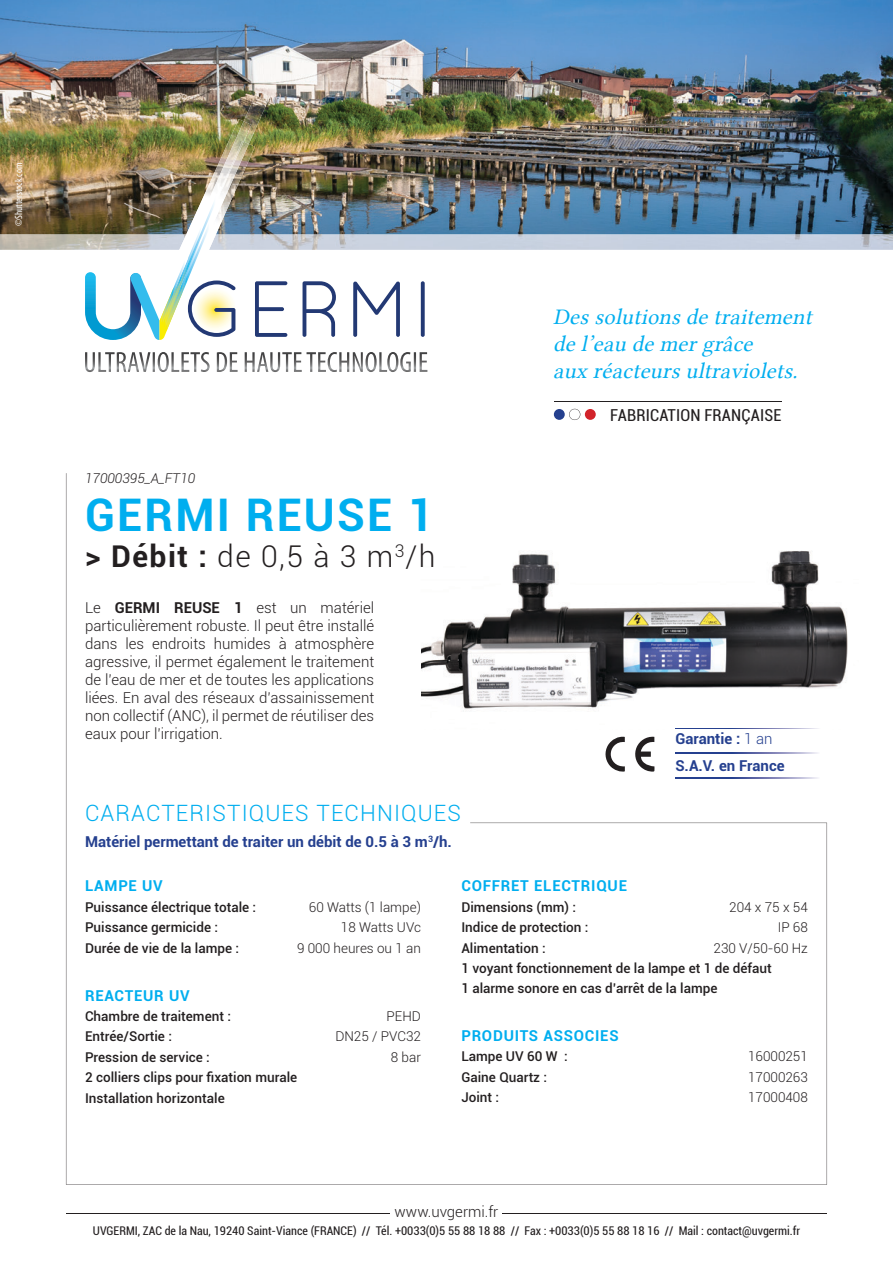
<style>
.page{position:relative;width:893px;height:1263px;background:#fff}
.page>*{position:absolute;margin:0;border:0;box-sizing:border-box;transform-origin:0 0}
.t1{font:700 45px "Roboto";letter-spacing:.05em;color:#00aeef}
.t2{font:300 30px "Roboto";color:#231f20}
.t3{font:22.5px/27px "Lin Libertine Slanted";letter-spacing:.01em;color:#00aeef}
.t4{font:300 22.5px "Roboto";letter-spacing:.05em;color:#00aeef}
.t5{font:condensed 16.5px "Roboto";letter-spacing:.01em;color:#231f20}
.t6{font:300 15px/18px "Roboto";color:#231f20;text-align:justify}
.t7{font:700 15px/26.5px "Roboto";color:#25408f}
.t8{font:700 15px "Roboto";letter-spacing:.05em;color:#00aeef}
.t9{font:500 13.5px/20.4px "Roboto";color:#231f20}
.t10{font:300 13.5px "Roboto";color:#231f20}
.t11{font:italic 300 13.5px "Roboto";color:#231f20}
.t12{font:condensed 12px "Roboto";color:#231f20}
.t13{font:condensed 10.5px "Myriad Pro";color:#fff}
.s1{font-weight:700}
.s2{font-weight:300}
</style>
<div class="page">
<hr style="left:66px;top:1213px;width:761px;height:1px;background:#231f20">
<div style="left:390px;top:1202px;width:112px;height:22px;background:#fff"></div>
<img style="left:827px;top:606px;width:21px;height:81px">
<svg style="left:66px;top:473px;width:761px;height:712px"></svg>
<div style="left:554px;top:409px;width:11px;height:11px;background:#25408f;border-radius:50%"></div>
<svg style="left:569px;top:409px;width:11px;height:11px"></svg>
<div style="left:585px;top:409px;width:11px;height:11px;background:#d2232a;border-radius:50%"></div>
<hr style="left:554px;top:401px;width:227px;height:1px;background:#231f20">
<img style="left:0;top:0;width:893px;height:234px">
<img style="left:236px;top:234px;width:657px;height:16px">
<img style="left:186px;top:119px;width:58px;height:67px">
<img style="left:251px;top:144px;width:4px;height:90px">
<img style="left:244px;top:91px;width:26px;height:53px">
<img style="left:193px;top:121px;width:58px;height:113px">
<img style="left:244px;top:142px;width:5px;height:92px">
<img style="left:201px;top:141px;width:43px;height:93px">
<svg style="left:255px;top:281px;width:32px;height:56px"></svg>
<svg style="left:353px;top:281px;width:47px;height:56px"></svg>
<svg style="left:421px;top:281px;width:4px;height:56px"></svg>
<img style="left:85px;top:186px;width:151px;height:154px">
<svg style="left:303px;top:281px;width:33px;height:56px"></svg>
<svg style="left:117px;top:352px;width:310px;height:20px"></svg>
<p class="t13" style="left:12px;top:226px;width:65px;rotate:-90deg">©Shutterstock.com</p>
<h3 class="t3" style="left:553px;top:303px;width:260px">Des solutions de traitement de l’eau de mer grâce<br>aux réacteurs ultraviolets.</h3>
<p class="t11" style="left:85px;top:469px;width:112px">17000395_A_FT10</p>
<h1 class="t1" style="left:85px;top:483px;width:350px">GERMI REUSE 1</h1>
<h2 class="t2" style="left:85px;top:535px;width:352px"><span class="s1">&gt; Débit :</span> de 0,5 à 3 m<sup>3</sup>/h</h2>
<p class="t6" style="left:85px;top:598px;width:291px">Le <span class="s1">GERMI REUSE 1</span> est un matériel particulièrement robuste. Il peut être installé dans les endroits humides à atmosphère agressive, il permet également le traitement de l’eau de mer et de toutes les applications liées. En aval des réseaux d’assainissement non collectif (ANC), il permet de réutiliser des eaux pour l’irrigation.</p>
<p class="t5" style="left:610px;top:403px;width:173px">FABRICATION FRANÇAISE</p>
<p class="t7" style="left:675px;top:725px;width:111px">Garantie : <span class="s2">1 an<br></span>S.A.V. en France</p>
<h3 class="t4" style="left:85px;top:797px;width:377px">CARACTERISTIQUES TECHNIQUES</h3>
<p class="t7" style="left:85px;top:828px;width:368px">Matériel permettant de traiter un débit de 0.5 à 3 m<sup>3</sup>/h.</p>
<p class="t8" style="left:85px;top:875px;width:79px">LAMPE UV</p>
<p class="t9" style="left:85px;top:896px;width:173px">Puissance électrique totale :</p>
<p class="t10" style="left:309px;top:897px;width:114px">60 Watts (1 lampe)</p>
<p class="t9" style="left:85px;top:916px;width:135px">Puissance germicide :</p>
<p class="t10" style="left:341px;top:918px;width:82px">18 Watts UVc</p>
<p class="t9" style="left:85px;top:937px;width:156px">Durée de vie de la lampe :</p>
<p class="t10" style="left:297px;top:938px;width:125px">9 000 heures ou 1 an</p>
<p class="t8" style="left:85px;top:984px;width:106px">REACTEUR UV</p>
<p class="t9" style="left:85px;top:1005px;width:147px">Chambre de traitement :</p>
<p class="t10" style="left:387px;top:1007px;width:36px">PEHD</p>
<p class="t9" style="left:85px;top:1026px;width:88px">Entrée/Sortie :</p>
<p class="t10" style="left:335px;top:1027px;width:87px">DN25 / PVC32</p>
<p class="t9" style="left:85px;top:1046px;width:126px">Pression de service :</p>
<p class="t10" style="left:391px;top:1048px;width:32px">8 bar</p>
<p class="t9" style="left:85px;top:1067px;width:214px">2 colliers clips pour fixation murale<br>Installation horizontale</p>
<p class="t8" style="left:461px;top:875px;width:167px">COFFRET ELECTRIQUE</p>
<p class="t9" style="left:461px;top:896px;width:116px">Dimensions (mm) :</p>
<p class="t10" style="left:729px;top:897px;width:80px">204 x 75 x 54</p>
<p class="t9" style="left:461px;top:916px;width:129px">Indice de protection :</p>
<p class="t10" style="left:778px;top:918px;width:32px">IP 68</p>
<p class="t9" style="left:461px;top:937px;width:86px">Alimentation :</p>
<p class="t10" style="left:714px;top:938px;width:96px">230 V/50-60 Hz</p>
<p class="t9" style="left:461px;top:957px;width:312px">1 voyant fonctionnement de la lampe et 1 de défaut<br>1 alarme sonore en cas d’arrêt de la lampe</p>
<p class="t8" style="left:461px;top:1025px;width:159px">PRODUITS ASSOCIES</p>
<p class="t9" style="left:461px;top:1046px;width:108px">Lampe UV 60 W :</p>
<p class="t10" style="left:748px;top:1047px;width:61px">16000251</p>
<p class="t9" style="left:461px;top:1066px;width:87px">Gaine Quartz :</p>
<p class="t10" style="left:748px;top:1068px;width:61px">17000263</p>
<p class="t9" style="left:461px;top:1087px;width:39px">Joint :</p>
<p class="t10" style="left:748px;top:1088px;width:61px">17000408</p>
<p class="t6" style="left:395px;top:1202px;width:105px">www.uvgermi.fr</p>
<p class="t12" style="left:93px;top:1223px;width:709px">UVGERMI, ZAC de la Nau, 19240 Saint-Viance (FRANCE) // Tél. +0033(0)5 55 88 18 88 // Fax : +0033(0)5 55 88 18 16 // Mail : contact@uvgermi.fr</p>
</div>
